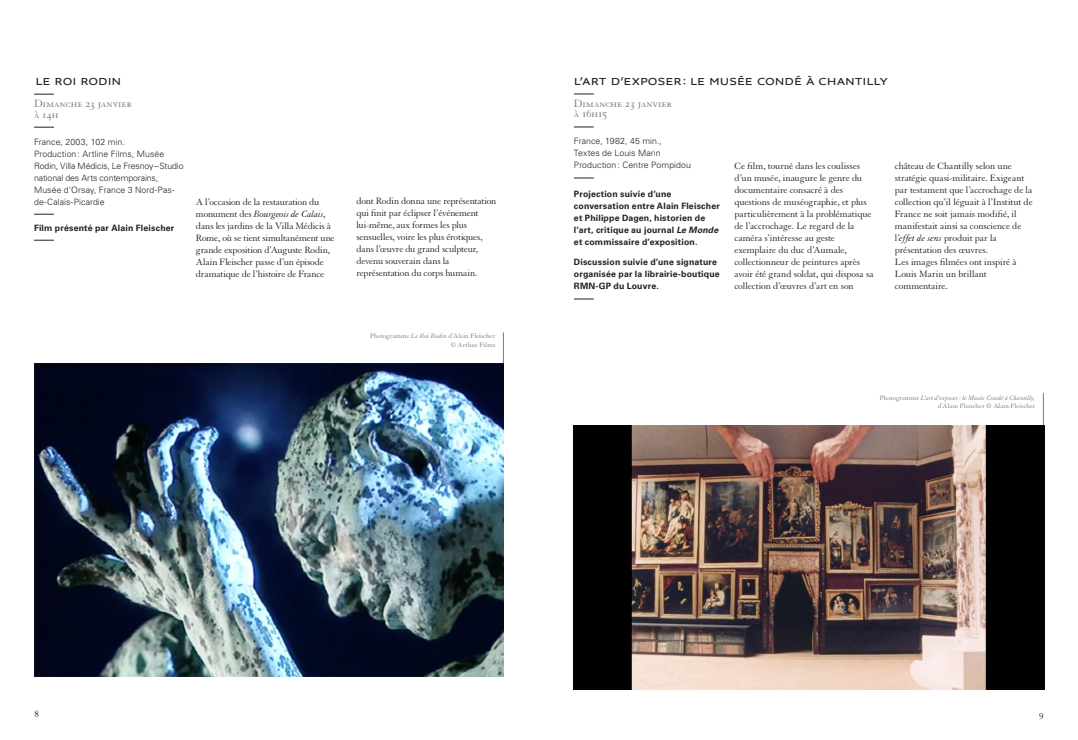
<style>
.page{position:relative;width:1078px;height:740px;background:#fff}
.page>*{position:absolute;margin:0;border:0;box-sizing:border-box;transform-origin:0 0}
.t1{font:11.5px/10.5px "Granjon LT Std";letter-spacing:-.005em;color:#77797b}
.t2{font:10px/12px "Granjon LT Std";letter-spacing:-.01em;color:#231f20}
.t3{font:10px "Louvre Sans Med";letter-spacing:-.005em;color:#231f20}
.t4{font:700 8.8px/12px "Univers LT Std";letter-spacing:.02em;color:#231f20}
.t5{font:300 8.8px/12px "Univers LT Std";letter-spacing:.005em;color:#231f20}
.t6{font:7px/8.4px "Granjon LT Std";letter-spacing:.01em;color:#77797b;text-align:right}
.s1{font-style:italic}
</style>
<div class="page">
<hr style="left:1042px;top:393px;width:1px;height:33px;background:#77797b">
<hr style="left:503px;top:332px;width:1px;height:32px;background:#77797b">
<svg style="left:574px;top:94px;width:19px;height:1px"></svg>
<svg style="left:574px;top:127px;width:19px;height:1px"></svg>
<svg style="left:574px;top:178px;width:19px;height:1px"></svg>
<svg style="left:574px;top:299px;width:19px;height:1px"></svg>
<img style="left:574px;top:425px;width:469px;height:265px">
<svg style="left:34px;top:94px;width:20px;height:1px"></svg>
<svg style="left:34px;top:127px;width:20px;height:1px"></svg>
<svg style="left:34px;top:214px;width:20px;height:1px"></svg>
<svg style="left:34px;top:240px;width:20px;height:1px"></svg>
<img style="left:34px;top:364px;width:469px;height:312px">
<p class="t3" style="left:35px;top:75px;width:87px">LE ROI RODIN</p>
<p class="t1" style="left:34px;top:98px;width:99px">Dimanche 23 janvier à 14h</p>
<p class="t5" style="left:34px;top:135px;width:151px">France, 2003, 102 min.<br>Production: Artline Films, Musée<br>Rodin, Villa Médicis, Le Fresnoy–Studio national des Arts contemporains,<br>Musée d'Orsay, France 3 Nord-Pas&shy;de-Calais-Picardie</p>
<p class="t4" style="left:34px;top:221px;width:142px">Film présenté par Alain Fleischer</p>
<p class="t2" style="left:196px;top:196px;width:140px">A l’occasion de la restauration du monument des <span class="s1">Bourgeois de Calais</span>, dans les jardins de la Villa Médicis à Rome, où se tient simultanément une grande exposition d’Auguste Rodin, Alain Fleischer passe d’un épisode dramatique de l’histoire de France</p>
<p class="t2" style="left:356px;top:195px;width:141px">dont Rodin donna une représentation qui finit par éclipser l’événement lui-même, aux formes les plus sensuelles, voire les plus érotiques, dans l’œuvre du grand sculpteur, devenu souverain dans la représentation du corps humain.</p>
<p class="t6" style="left:370px;top:332px;width:127px">Photogramme <span class="s1">Le Roi Rodin</span> d’Alain Fleischer © Artline Films</p>
<p class="t3" style="left:574px;top:74px;width:315px">L’ART D’EXPOSER: LE MUSÉE CONDÉ À CHANTILLY</p>
<p class="t1" style="left:574px;top:98px;width:99px">Dimanche 23 janvier à 16h15</p>
<p class="t5" style="left:574px;top:135px;width:119px">France, 1982, 45 min.,<br>Textes de Louis Marin<br>Production: Centre Pompidou</p>
<p class="t4" style="left:574px;top:188px;width:147px">Projection suivie d’une conversation entre Alain Fleischer et Philippe Dagen, historien de l’art, critique au journal <span class="s1">Le Monde </span>et commissaire d’exposition.</p>
<p class="t4" style="left:574px;top:256px;width:147px">Discussion suivie d’une signature organisée par la librairie-boutique<br>RMN-GP du Louvre.</p>
<p class="t2" style="left:734px;top:160px;width:141px">Ce film, tourné dans les coulisses d’un musée, inaugure le genre du documentaire consacré à des questions de muséographie, et plus particulièrement à la problématique de l’accrochage. Le regard de la caméra s’intéresse au geste exemplaire du duc d’Aumale, collectionneur de peintures après avoir été grand soldat, qui disposa sa collection d’œuvres d’art en son</p>
<p class="t2" style="left:894px;top:160px;width:139px">château de Chantilly selon une stratégie quasi-militaire. Exigeant par testament que l’accrochage de la collection qu’il léguait à l’Institut de<br>France ne soit jamais modifié, il manifestait ainsi sa conscience de l’<span class="s1">effet de sens</span> produit par la présentation des œuvres.<br>Les images filmées ont inspiré à<br>Louis Marin un brillant commentaire.</p>
<p class="t6" style="left:879px;top:394px;width:157px">Photogramme <span class="s1">L'art d'exposer: le Musée Condé à Chantilly, </span>d’Alain Fleischer © Alain Fleischer</p>
<p class="t2" style="left:34px;top:708px;width:6px">8</p>
<p class="t2" style="left:1038px;top:708px;width:6px">9</p>
</div>
